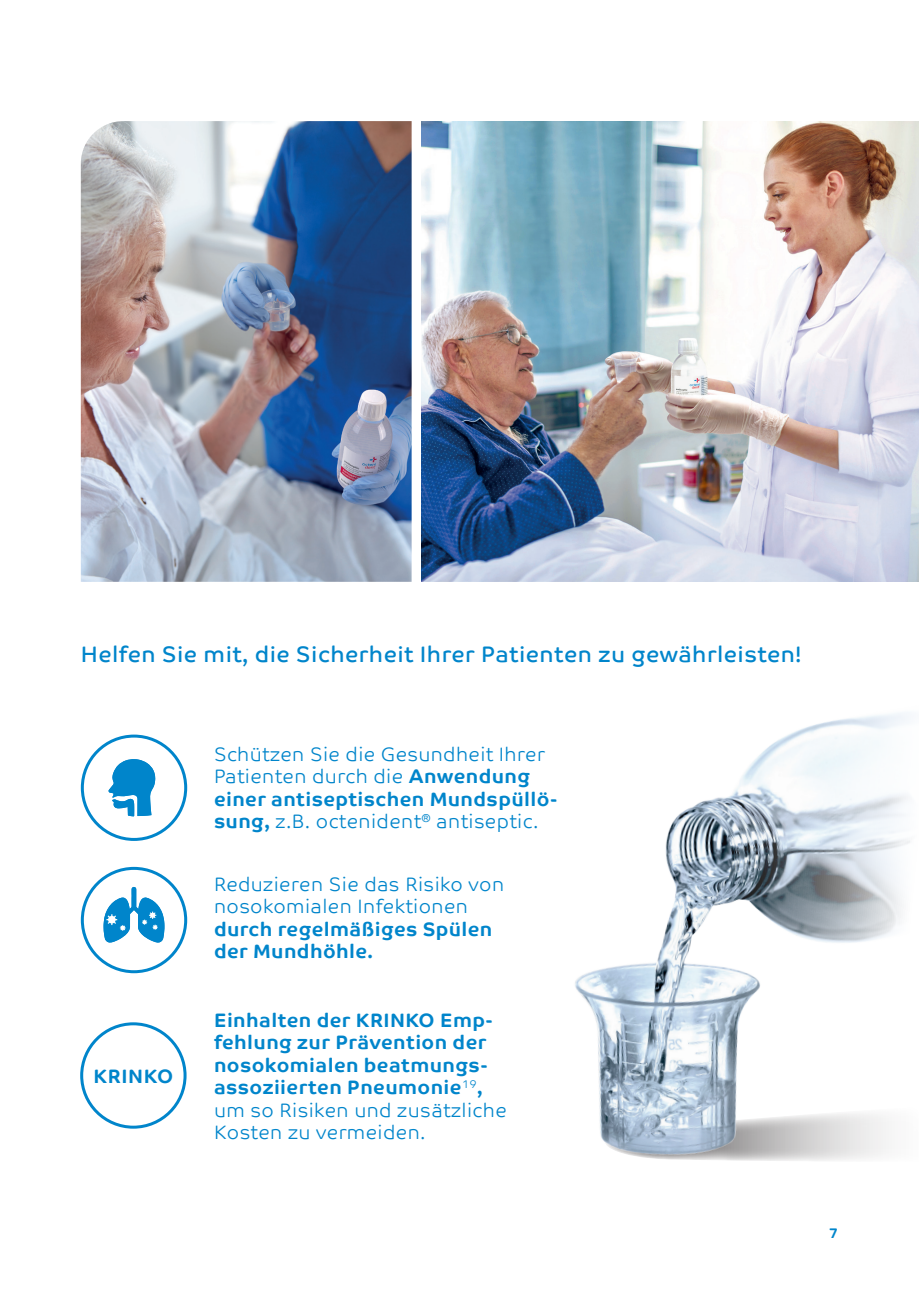
<style>
.page{position:relative;width:919px;height:1289px;background:#fff}
.page>*{position:absolute;margin:0;border:0;box-sizing:border-box;transform-origin:0 0}
.t1{font:22.5px "Co Text";letter-spacing:.02em;color:#0085cb}
.t2{font:700 19.5px/22.5px "Co Text";letter-spacing:.02em;color:#0085cb}
.t3{font:300 19.5px/22.5px "Co Text";letter-spacing:.02em;color:#0085cb}
.t4{font:700 14.25px "Co Text";color:#0085cb}
.s1{font-weight:700}
.s2{font-weight:300}
</style>
<div class="page">
<div style="left:80px;top:1022px;width:106px;height:106px;border:3px solid #0085cb;border-radius:50%"></div>
<div style="left:81px;top:734px;width:106px;height:107px;border:3px solid #0085cb;border-radius:50%"></div>
<div style="left:81px;top:866px;width:106px;height:107px;border:3px solid #0085cb;border-radius:50%"></div>
<img style="left:81px;top:121px;width:330px;height:461px">
<svg style="left:108px;top:759px;width:47px;height:57px"></svg>
<svg style="left:103px;top:886px;width:61px;height:56px"></svg>
<img style="left:575px;top:713px;width:335px;height:448px">
<img style="left:421px;top:121px;width:497px;height:461px">
<p class="t1" style="left:81px;top:641px;width:722px">Helfen Sie mit, die Sicherheit Ihrer Patienten zu gewährleisten!</p>
<p class="t3" style="left:214px;top:742px;width:345px">Schützen Sie die Gesundheit Ihrer Patienten durch die <span class="s1">Anwendung einer antiseptischen Mundspüllö&shy;sung,</span> z.B. octenident<sup>®</sup> antiseptic.</p>
<p class="t2" style="left:93px;top:1064px;width:81px">KRINKO</p>
<p class="t3" style="left:214px;top:872px;width:292px">Reduzieren Sie das Risiko von nosokomialen Infektionen</p>
<p class="t2" style="left:214px;top:917px;width:280px">durch regelmäßiges Spülen der Mundhöhle.</p>
<p class="t2" style="left:214px;top:1008px;width:294px">Einhalten der KRINKO Emp&shy;fehlung zur Prävention der nosokomialen beatmungs&shy;assoziierten Pneumonie<sup>19</sup>, <span class="s2">um so Risiken und zusätzliche<br>Kosten zu vermeiden.</span></p>
<p class="t4" style="left:828px;top:1224px;width:11px">7</p>
</div>
